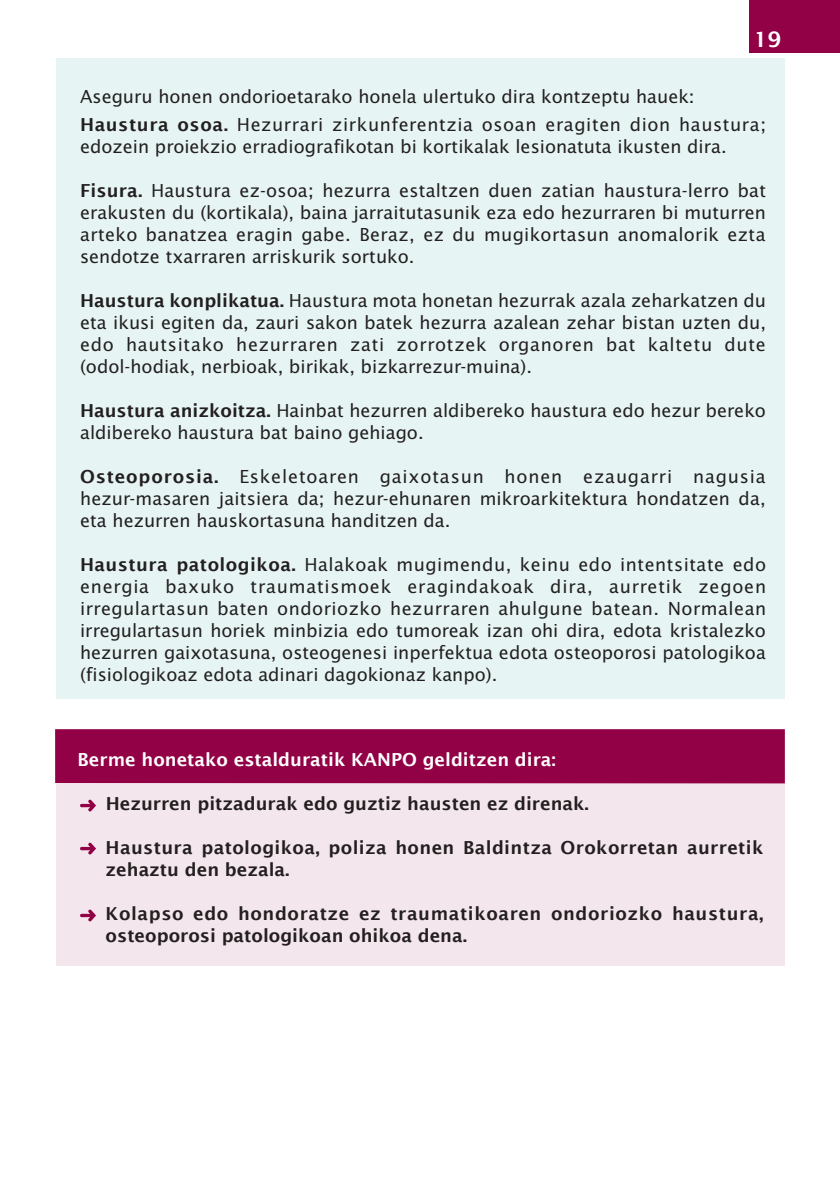
<style>
.page{position:relative;width:840px;height:1191px;background:#fff}
.page>*{position:absolute;margin:0;border:0;box-sizing:border-box;transform-origin:0 0}
.t1{font:600 21.4px "Lucida Sans";color:#fff}
.t2{font:18px/22px "Lucida Sans";color:#231f20;text-align:justify}
.t3{font:600 18px/22px "Lucida Sans";letter-spacing:.02em;color:#231f20}
.t4{font:600 18px "Lucida Sans";color:#fff}
.t5{font:600 18px "Lucida Sans";color:#231f20}
.s1{font-weight:600}
</style>
<div class="page">
<div style="left:749px;top:0;width:90px;height:52px;background:#920046"></div>
<div style="left:56px;top:769px;width:728px;height:196px;background:#f4e6ed"></div>
<div style="left:56px;top:58px;width:728px;height:640px;background:#e6f5f4"></div>
<div style="left:55px;top:729px;width:729px;height:54px;background:#920046"></div>
<svg style="left:80px;top:799px;width:16px;height:12px"></svg>
<svg style="left:80px;top:842px;width:16px;height:12px"></svg>
<svg style="left:80px;top:909px;width:16px;height:12px"></svg>
<p class="t1" style="left:753px;top:26px;width:29px">19</p>
<p class="t2" style="left:80px;top:84px;width:687px;line-height:28px">Aseguru honen ondorioetarako honela ulertuko dira kontzeptu hauek:<br><span class="s1">Haustura osoa.</span> Hezurrari zirkunferentzia osoan eragiten dion haustura;</p>
<p class="t2" style="left:80px;top:137px;width:648px">edozein proiekzio erradiografikotan bi kortikalak lesionatuta ikusten dira.</p>
<p class="t2" style="left:80px;top:181px;width:687px"><span class="s1">Fisura.</span> Haustura ez-osoa; hezurra estaltzen duen zatian haustura-lerro bat erakusten du (kortikala), baina jarraitutasunik eza edo hezurraren bi muturren arteko banatzea eragin gabe. Beraz, ez du mugikortasun anomalorik ezta sendotze txarraren arriskurik sortuko.</p>
<p class="t2" style="left:80px;top:291px;width:687px"><span class="s1">Haustura konplikatua.</span> Haustura mota honetan hezurrak azala zeharkatzen du eta ikusi egiten da, zauri sakon batek hezurra azalean zehar bistan uzten du, edo hautsitako hezurraren zati zorrotzek organoren bat kaltetu dute (odol-hodiak, nerbioak, birikak, bizkarrezur-muina).</p>
<p class="t2" style="left:80px;top:401px;width:687px"><span class="s1">Haustura anizkoitza.</span> Hainbat hezurren aldibereko haustura edo hezur bereko aldibereko haustura bat baino gehiago.</p>
<p class="t2" style="left:80px;top:467px;width:687px"><span class="s1">Osteoporosia.</span> Eskeletoaren gaixotasun honen ezaugarri nagusia hezur-masaren jaitsiera da; hezur-ehunaren mikroarkitektura hondatzen da, eta hezurren hauskortasuna handitzen da.</p>
<p class="t2" style="left:80px;top:555px;width:687px"><span class="s1">Haustura patologikoa.</span> Halakoak mugimendu, keinu edo intentsitate edo energia baxuko traumatismoek eragindakoak dira, aurretik zegoen irregulartasun baten ondoriozko hezurraren ahulgune batean. Normalean irregulartasun horiek minbizia edo tumoreak izan ohi dira, edota kristalezko hezurren gaixotasuna, osteogenesi inperfektua edota osteoporosi patologikoa (fisiologikoaz edota adinari dagokionaz kanpo).</p>
<p class="t4" style="left:78px;top:749px;width:479px">Berme honetako estalduratik KANPO gelditzen dira:</p>
<p class="t5" style="left:106px;top:792px;width:484px">Hezurren pitzadurak edo guztiz hausten ez direnak.</p>
<p class="t3" style="left:106px;top:836px;width:659px">Haustura patologikoa, poliza honen Baldintza Orokorretan aurretik zehaztu den bezala.</p>
<p class="t3" style="left:106px;top:902px;width:659px">Kolapso edo hondoratze ez traumatikoaren ondoriozko haustura, osteoporosi patologikoan ohikoa dena.</p>
</div>
